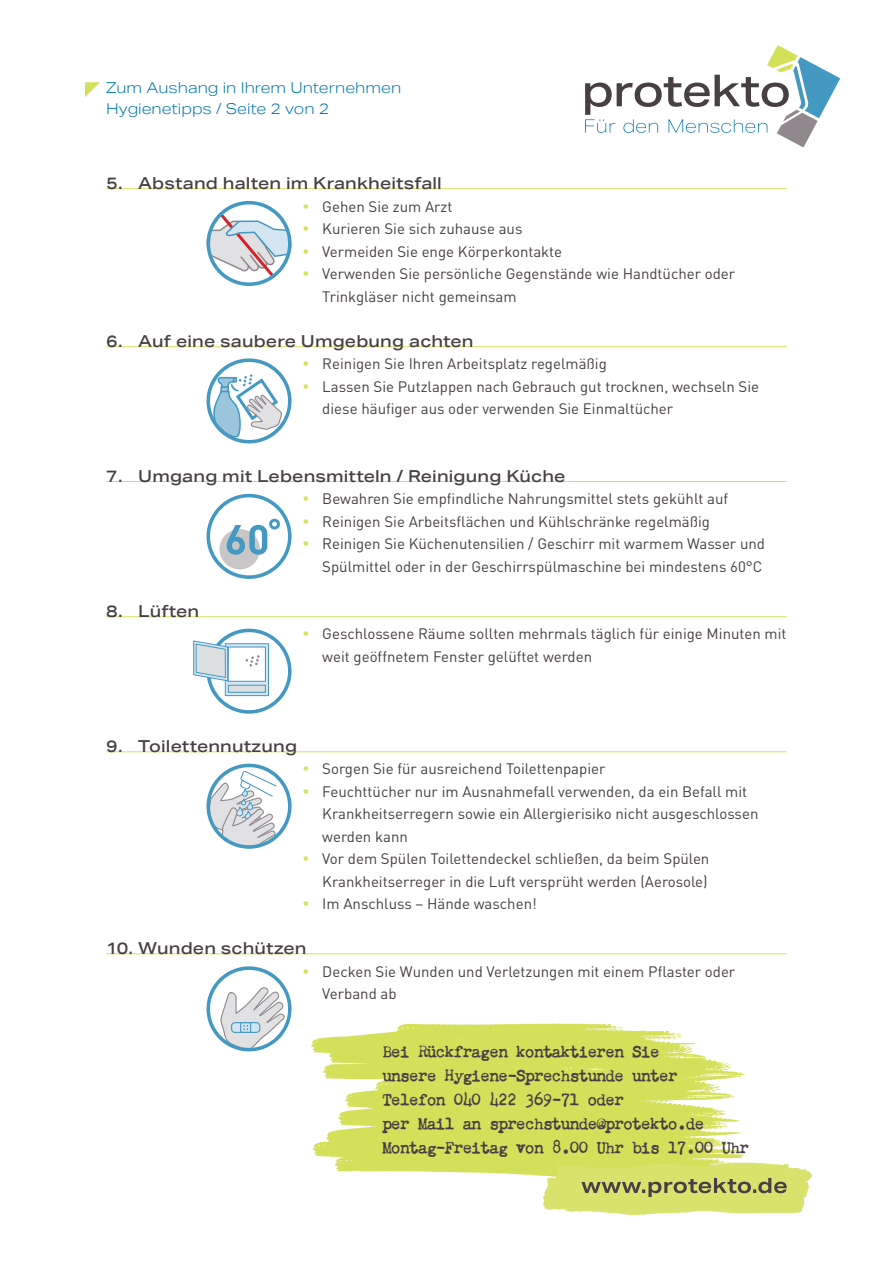
<style>
.page{position:relative;width:893px;height:1263px;background:#fff}
.page>*{position:absolute;margin:0;border:0;box-sizing:border-box;transform-origin:0 0}
.t1{font:500 16.5px "Aktiv Grotesk Ex";letter-spacing:.01em;color:#463f44}
.t2{font:15px/22.5px "DINOT";color:#463f44}
.t3{font:500 15px/24px "Chandler 42";letter-spacing:-.01em;color:#463f44}
.t4{font:300 15px/21px "Aktiv Grotesk Ex";color:#0078a9}
.s1{color:#d4e05a}
</style>
<div class="page">
<svg style="left:585px;top:45px;width:255px;height:103px"></svg>
<svg style="left:206px;top:201px;width:86px;height:85px"></svg>
<svg style="left:206px;top:966px;width:86px;height:86px"></svg>
<svg style="left:206px;top:358px;width:86px;height:85px"></svg>
<svg style="left:206px;top:494px;width:86px;height:85px"></svg>
<svg style="left:193px;top:629px;width:99px;height:85px"></svg>
<svg style="left:206px;top:764px;width:86px;height:85px"></svg>
<img style="left:312px;top:1023px;width:433px;height:152px">
<svg style="left:85px;top:82px;width:15px;height:15px"></svg>
<hr style="left:106px;top:188px;width:681px;height:1px;background:#d4e05a">
<hr style="left:106px;top:346px;width:681px;height:1px;background:#d4e05a">
<hr style="left:106px;top:481px;width:681px;height:1px;background:#d4e05a">
<hr style="left:106px;top:616px;width:681px;height:1px;background:#d4e05a">
<hr style="left:106px;top:751px;width:681px;height:1px;background:#d4e05a">
<hr style="left:106px;top:953px;width:681px;height:1px;background:#d4e05a">
<img style="left:527px;top:1146px;width:285px;height:69px">
<svg style="left:581px;top:1178px;width:206px;height:19px;background:#abb060"></svg>
<p class="t4" style="left:106px;top:77px;width:296px">Zum Aushang in Ihrem Unternehmen<br>Hygienetipps / Seite 2 von 2</p>
<p class="t1" style="left:106px;top:173px;width:337px">5. Abstand halten im Krankheitsfall</p>
<p class="t2" style="left:303px;top:194px;width:151px"><span class="s1">•</span> Gehen Sie zum Arzt</p>
<p class="t2" style="left:303px;top:217px;width:221px"><span class="s1">•</span> Kurieren Sie sich zuhause aus</p>
<p class="t2" style="left:303px;top:239px;width:261px"><span class="s1">•</span> Vermeiden Sie enge Körperkontakte</p>
<p class="t2" style="left:322px;top:262px;width:414px;text-indent:-20px"><span class="s1">•</span> Verwenden Sie persönliche Gegenstände wie Handtücher oder<br>Trinkgläser nicht gemeinsam</p>
<p class="t1" style="left:106px;top:331px;width:369px">6. Auf eine saubere Umgebung achten</p>
<p class="t2" style="left:303px;top:352px;width:306px"><span class="s1">•</span> Reinigen Sie Ihren Arbeitsplatz regelmäßig</p>
<p class="t2" style="left:322px;top:374px;width:438px;text-indent:-20px"><span class="s1">•</span> Lassen Sie Putzlappen nach Gebrauch gut trocknen, wechseln Sie diese häufiger aus oder verwenden Sie Einmaltücher</p>
<p class="t1" style="left:106px;top:466px;width:461px">7. Umgang mit Lebensmitteln / Reinigung Küche</p>
<p class="t2" style="left:303px;top:487px;width:427px"><span class="s1">•</span> Bewahren Sie empfindliche Nahrungsmittel stets gekühlt auf</p>
<p class="t2" style="left:303px;top:509px;width:409px"><span class="s1">•</span> Reinigen Sie Arbeitsflächen und Kühlschränke regelmäßig</p>
<p class="t2" style="left:303px;top:532px;width:464px;text-align:right"><span class="s1">•</span> Reinigen Sie Küchenutensilien / Geschirr mit warmem Wasser und<br>Spülmittel oder in der Geschirrspülmaschine bei mindestens 60°C</p>
<p class="t1" style="left:106px;top:601px;width:94px">8. Lüften</p>
<p class="t2" style="left:322px;top:622px;width:466px;text-indent:-20px"><span class="s1">•</span> Geschlossene Räume sollten mehrmals täglich für einige Minuten mit weit geöffnetem Fenster gelüftet werden</p>
<p class="t1" style="left:106px;top:736px;width:192px">9. Toilettennutzung</p>
<p class="t2" style="left:303px;top:757px;width:304px"><span class="s1">•</span> Sorgen Sie für ausreichend Toilettenpapier</p>
<p class="t2" style="left:322px;top:779px;width:438px;text-indent:-20px"><span class="s1">•</span> Feuchttücher nur im Ausnahmefall verwenden, da ein Befall mit<br>Krankheitserregern sowie ein Allergierisiko nicht ausgeschlossen werden kann</p>
<p class="t2" style="left:303px;top:847px;width:408px;text-align:right"><span class="s1">•</span> Vor dem Spülen Toilettendeckel schließen, da beim Spülen<br>Krankheitserreger in die Luft versprüht werden (Aerosole)</p>
<p class="t2" style="left:303px;top:892px;width:236px"><span class="s1">•</span> Im Anschluss – Hände waschen!</p>
<p class="t1" style="left:106px;top:938px;width:202px">10. Wunden schützen</p>
<p class="t2" style="left:322px;top:959px;width:414px;text-indent:-20px"><span class="s1">•</span> Decken Sie Wunden und Verletzungen mit einem Pflaster oder<br>Verband ab</p>
<p class="t3" style="left:383px;top:1039px;width:368px">Bei Rückfragen kontaktieren Sie<br>unsere Hygiene-Sprechstunde unter<br>Telefon 040 422 369-71 oder<br>per Mail an sprechstunde@protekto.de Montag-Freitag von 8.00 Uhr bis 17.00 Uhr</p>
</div>
